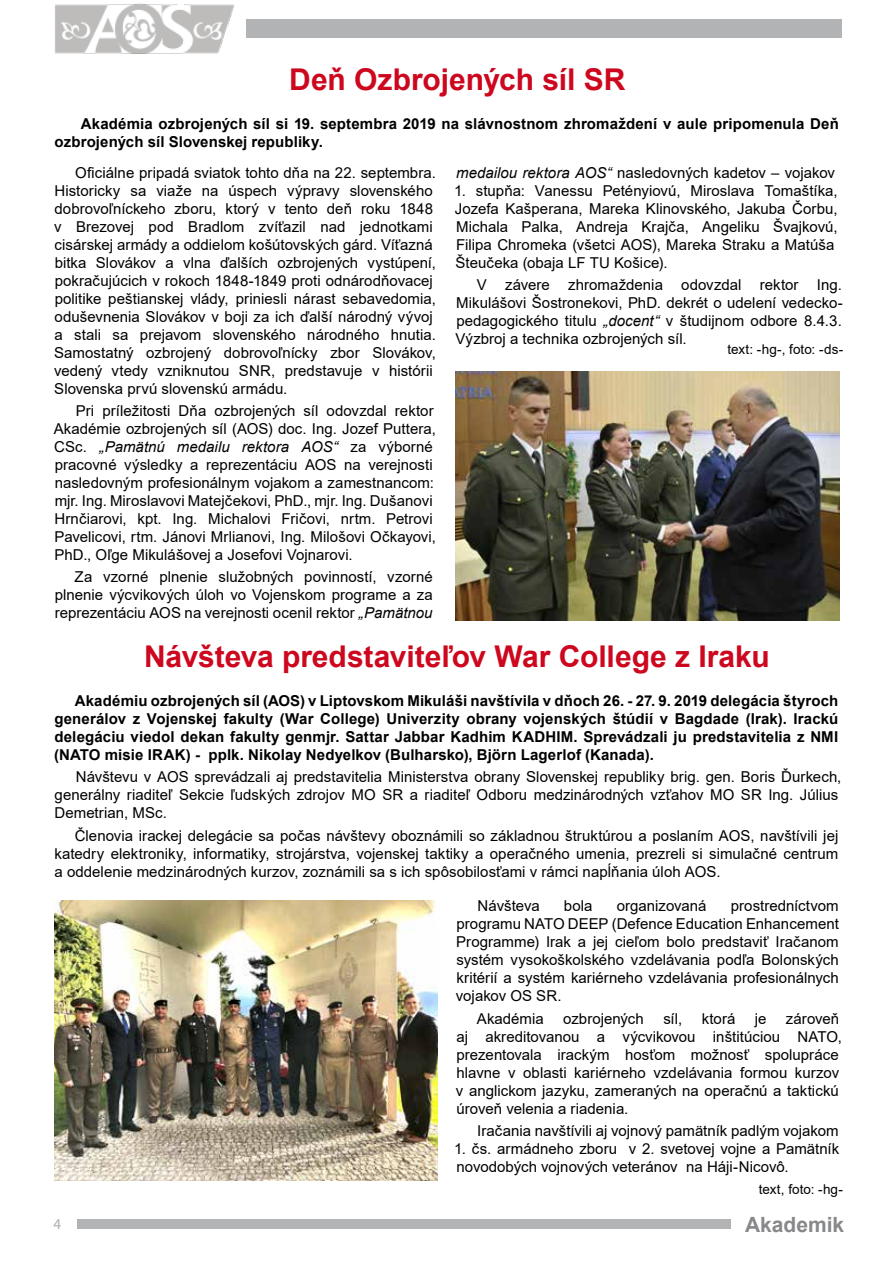
<style>
.page{position:relative;width:893px;height:1263px;background:#fff}
.page>*{position:absolute;margin:0;border:0;box-sizing:border-box;transform-origin:0 0}
.t1{font:700 30px "Arial";letter-spacing:-.005em;color:#cd071e}
.t2{font:700 21px "Arial";color:#87888a}
.t3{font:15px/18px "Arial";color:#000}
.t4{font:700 15px/18px "Arial";letter-spacing:.005em;color:#000}
.t5{font:15px "Myriad Pro";color:#58585a}
.t6{font:13.5px "Arial";color:#000}
.s1{font-style:italic}
</style>
<div class="page">
<div style="left:78px;top:1219px;width:653px;height:10px;background:#b1b3b4"></div>
<img style="left:55px;top:3px;width:179px;height:51px">
<div style="left:247px;top:20px;width:595px;height:18px;background:#b1b3b4"></div>
<img style="left:456px;top:372px;width:383px;height:248px">
<img style="left:54px;top:900px;width:384px;height:280px">
<h1 class="t1" style="left:289px;top:58px;width:338px">Deň Ozbrojených síl SR</h1>
<p class="t4" style="left:54px;top:115px;width:786px;text-indent:26px">Akadémia ozbrojených síl si 19. septembra 2019 na slávnostnom zhromaždení v aule pripomenula Deň ozbrojených síl Slovenskej republiky.</p>
<p class="t3" style="left:54px;top:163px;width:383px;text-indent:21px">Oficiálne pripadá sviatok tohto dňa na 22. septembra.<br>Historicky sa viaže na úspech výpravy slovenského dobrovoľníckeho zboru, ktorý v tento deň roku 1848 v Brezovej pod Bradlom zvíťazil nad jednotkami cisárskej armády a oddielom košútovských gárd. Víťazná bitka Slovákov a vlna ďalších ozbrojených vystúpení, pokračujúcich v rokoch 1848-1849 proti odnárodňovacej politike peštianskej vlády, priniesli nárast sebavedomia, oduševnenia Slovákov v boji za ich ďalší národný vývoj a stali sa prejavom slovenského národného hnutia.<br>Samostatný ozbrojený dobrovoľnícky zbor Slovákov, vedený vtedy vzniknutou SNR, predstavuje v histórii Slovenska prvú slovenskú armádu.</p>
<p class="t3" style="left:54px;top:402px;width:384px;text-indent:22px">Pri príležitosti Dňa ozbrojených síl odovzdal rektor Akadémie ozbrojených síl (AOS) doc. Ing. Jozef Puttera, CSc. <span class="s1">„Pamätnú medailu rektora AOS“</span> za výborné pracovné výsledky a reprezentáciu AOS na verejnosti nasledovným profesionálnym vojakom a zamestnancom: mjr. Ing. Miroslavovi Matejčekovi, PhD., mjr. Ing. Dušanovi Hrnčiarovi, kpt. Ing. Michalovi Fričovi, nrtm. Petrovi Pavelicovi, rtm. Jánovi Mrlianovi, Ing. Milošovi Očkayovi, PhD., Oľge Mikulášovej a Josefovi Vojnarovi.</p>
<p class="t3" style="left:55px;top:568px;width:380px;text-align:justify;text-indent:20px">Za vzorné plnenie služobných povinností, vzorné plnenie výcvikových úloh vo Vojenskom programe a za reprezentáciu AOS na verejnosti ocenil rektor <span class="s1">„Pamätnou</span></p>
<p class="t3" style="left:456px;top:163px;width:380px"><span class="s1">medailou rektora AOS“</span> nasledovných kadetov – vojakov</p>
<p class="t3" style="left:454px;top:181px;width:385px">1. stupňa: Vanessu Petényiovú, Miroslava Tomaštíka, Jozefa Kašperana, Mareka Klinovského, Jakuba Čorbu, Michala Palka, Andreja Krajča, Angeliku Švajkovú, Filipa Chromeka (všetci AOS), Mareka Straku a Matúša Šteučeka (obaja LF TU Košice).</p>
<p class="t3" style="left:455px;top:276px;width:389px;text-align:justify;text-indent:21px">V závere zhromaždenia odovzdal rektor Ing.<br>Mikulášovi Šostronekovi, PhD. dekrét o udelení vedecko&shy;pedagogického titulu <span class="s1">„docent“</span> v študijnom odbore 8.4.3.<br>Výzbroj a technika ozbrojených síl.</p>
<p class="t6" style="left:727px;top:340px;width:117px">text: -hg-, foto: -ds-</p>
<h1 class="t1" style="left:144px;top:636px;width:627px">Návšteva predstaviteľov War College z Iraku</h1>
<p class="t4" style="left:54px;top:692px;width:786px;text-align:justify;text-indent:21px">Akadémiu ozbrojených síl (AOS) v Liptovskom Mikuláši navštívila v dňoch 26. - 27. 9. 2019 delegácia štyroch generálov z Vojenskej fakulty (War College) Univerzity obrany vojenských štúdií v Bagdade (Irak). Irackú delegáciu viedol dekan fakulty genmjr. Sattar Jabbar Kadhim KADHIM. Sprevádzali ju predstavitelia z NMI (NATO misie IRAK) - pplk. Nikolay Nedyelkov (Bulharsko), Björn Lagerlof (Kanada).</p>
<p class="t3" style="left:54px;top:768px;width:788px;text-indent:21px">Návštevu v AOS sprevádzali aj predstavitelia Ministerstva obrany Slovenskej republiky brig. gen. Boris Ďurkech, generálny riaditeľ Sekcie ľudských zdrojov MO SR a riaditeľ Odboru medzinárodných vzťahov MO SR Ing. Július<br>Demetrian, MSc.</p>
<p class="t3" style="left:55px;top:826px;width:785px;text-align:justify;text-indent:20px">Členovia irackej delegácie sa počas návštevy oboznámili so základnou štruktúrou a poslaním AOS, navštívili jej katedry elektroniky, informatiky, strojárstva, vojenskej taktiky a operačného umenia, prezreli si simulačné centrum a oddelenie medzinárodných kurzov, zoznámili sa s ich spôsobilosťami v rámci napĺňania úloh AOS.</p>
<p class="t3" style="left:478px;top:897px;width:64px">Návšteva</p>
<p class="t3" style="left:564px;top:897px;width:30px">bola</p>
<p class="t3" style="left:617px;top:897px;width:91px">organizovaná</p>
<p class="t3" style="left:456px;top:897px;width:384px;text-align:justify;text-indent:275px">prostredníctvom programu NATO DEEP (Defence Education Enhancement Programme) Irak a jej cieľom bolo predstaviť Iračanom systém vysokoškolského vzdelávania podľa Bolonských kritérií a systém kariérneho vzdelávania profesionálnych vojakov OS SR.</p>
<p class="t3" style="left:477px;top:1009px;width:69px">Akadémia</p>
<p class="t3" style="left:563px;top:1009px;width:82px">ozbrojených</p>
<p class="t3" style="left:663px;top:1009px;width:20px">síl,</p>
<p class="t3" style="left:702px;top:1009px;width:35px">ktorá</p>
<p class="t3" style="left:755px;top:1009px;width:13px">je</p>
<p class="t3" style="left:456px;top:1009px;width:387px;text-indent:330px">zároveň aj akreditovanou a výcvikovou inštitúciou NATO, prezentovala irackým hosťom možnosť spolupráce hlavne v oblasti kariérneho vzdelávania formou kurzov v anglickom jazyku, zameraných na operačnú a taktickú úroveň velenia a riadenia.</p>
<p class="t3" style="left:477px;top:1121px;width:363px">Iračania navštívili aj vojnový pamätník padlým vojakom</p>
<p class="t3" style="left:454px;top:1139px;width:386px">1. čs. armádneho zboru v 2. svetovej vojne a Pamätník novodobých vojnových veteránov na Háji-Nicovô.</p>
<p class="t6" style="left:759px;top:1180px;width:86px">text, foto: -hg-</p>
<p class="t5" style="left:53px;top:1215px;width:9px">4</p>
<h2 class="t2" style="left:745px;top:1209px;width:101px">Akademik</h2>
</div>
